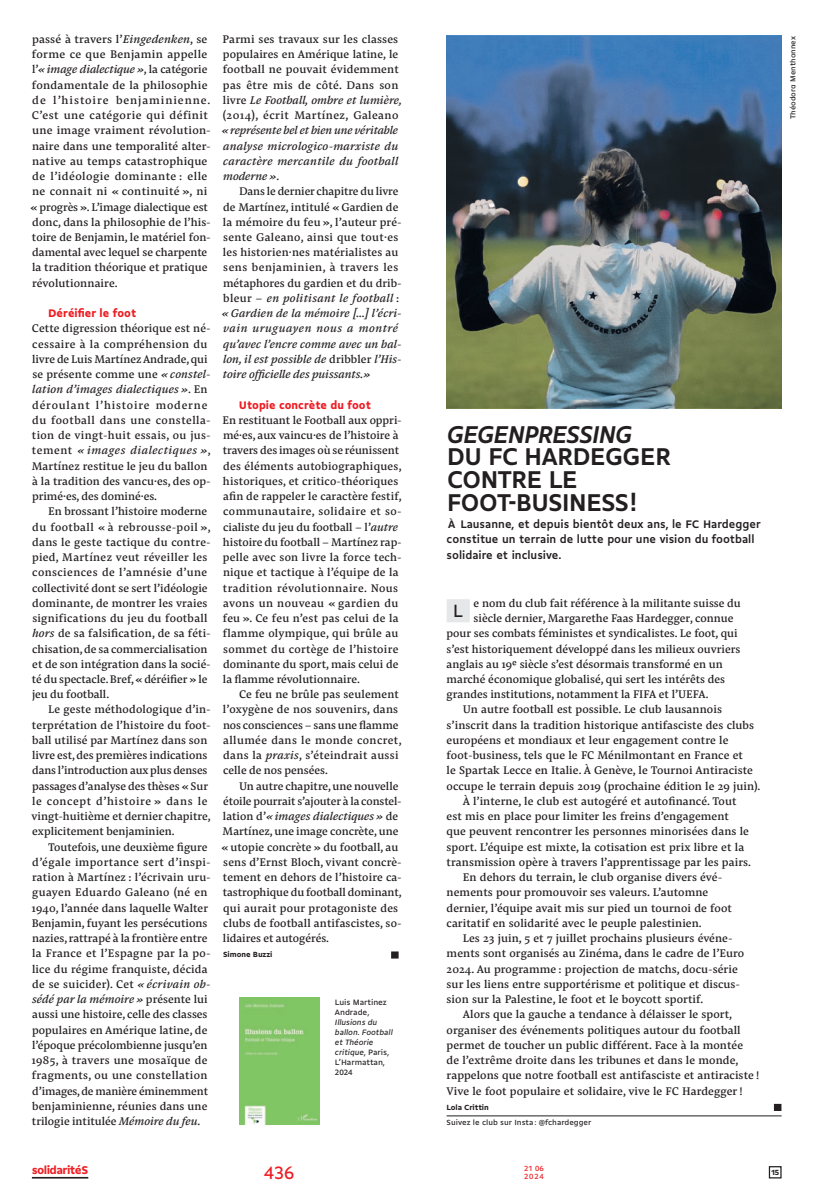
<style>
.page{position:relative;width:833px;height:1198px;background:#fff}
.page>*{position:absolute;margin:0;border:0;box-sizing:border-box;transform-origin:0 0}
.Titre_20{font:700 26.25px/22.9px "Gemeli";letter-spacing:-.04em;color:#231f20}
.t1{font:19.38px "Gemeli";color:#ee1d23}
.Texte_drap_100_lettrine{font:19.12px "Gemeli";color:#231f20}
.Chapeau_petit{font:700 11.88px/15.2px "Gemeli";color:#231f20}
.Intertitres{font:900 11.88px "Gemeli";color:#ee1d23}
.t2{font:700 11.88px "Gemeli Micro";letter-spacing:-.05em;color:#ee1d23}
.Texte_90{font:11.5px/15.2px "Pensum Pro";letter-spacing:.005em;color:#231f20}
.Texte_drapeau_110{font:11.5px/15.2px "Pensum Pro";letter-spacing:.005em;color:#231f20}
.Texte_110{font:11.5px/15.2px "Pensum Pro";letter-spacing:.015em;color:#231f20}
.Texte_drap_100_lettrine-2{font:11.5px "Pensum Pro";color:#231f20}
.Texte_100{font:11.5px/15.2px "Pensum Pro";letter-spacing:.015em;color:#231f20}
.Signature_multi{font:8.12px/10px "Gemeli Micro";letter-spacing:-.01em;color:#231f20}
.Infos_petit_1L___filet{font:7.75px "Gemeli Micro";color:#231f20}
.Signature_auteur_seul{font:700 7.75px "Gemeli Micro";letter-spacing:-.01em;color:#231f20}
.t3{font:7.75px/7.5px "Gemeli Micro";letter-spacing:.09em;color:#ee1d23}
.Ours_info{font:7.5px "Gemeli Micro";color:#231f20}
.s1{font-style:italic}
</style>
<div class="page">
<div style="left:769px;top:1166px;width:12px;height:12px;border:1px solid #231f20"></div>
<hr style="left:32px;top:1177px;width:56px;height:1px;background:#231f20">
<div style="left:391px;top:951px;width:7px;height:7px;background:#231f20"></div>
<img style="left:446px;top:35px;width:335px;height:374px">
<img style="left:239px;top:998px;width:80px;height:127px">
<div style="left:446px;top:599px;width:24px;height:23px;background:#e6e7e9"></div>
<div style="left:774px;top:1104px;width:7px;height:7px;background:#231f20"></div>
<hr style="left:446px;top:1115px;width:335px;height:1px;background:#231f20">
<p class="Texte_110" style="left:31px;top:31px;width:182px">passé à travers l’<span class="s1">Eingedenken</span>, se forme ce que Benjamin appelle l’<span class="s1">« image dialectique »</span>, la catégorie fondamentale de la philosophie de l’histoire benjaminienne.<br>C’est une catégorie qui définit une image vraiment révolution&shy;naire dans une temporalité alter&shy;native au temps catastrophique de l’idéologie dominante : elle ne connait ni « continuité », ni « progrès ». L’image dialectique est donc, dans la philosophie de l’his&shy;toire de Benjamin, le matériel fon&shy;damental avec lequel se charpente la tradition théorique et pratique révolutionnaire.</p>
<p class="Intertitres" style="left:48px;top:305px;width:90px">Déréifier le foot</p>
<p class="Texte_90" style="left:32px;top:321px;width:181px">Cette digression théorique est né&shy;cessaire à la compréhension du livre de Luis Martínez Andrade, qui se présente comme une <span class="s1">« constel&shy;lation d’images dialectiques »</span>. En déroulant l’histoire moderne du football dans une constella&shy;tion de vingt-huit essais, ou jus&shy;tement <span class="s1">« images dialectiques »</span>,<br>Martínez restitue le jeu du ballon à la tradition des vancu·es, des op&shy;primé·es, des dominé·es.</p>
<p class="Texte_90" style="left:32px;top:504px;width:180px;text-indent:16px">En brossant l’histoire moderne du football « à rebrousse-poil », dans le geste tactique du contre&shy;pied, Martínez veut réveiller les consciences de l’amnésie d’une collectivité dont se sert l’idéologie dominante, de montrer les vraies significations du jeu du football <span class="s1">hors</span> de sa falsification, de sa féti&shy;chisation, de sa commercialisation et de son intégration dans la socié&shy;té du spectacle. Bref, « déréifier » le jeu du football.</p>
<p class="Texte_90" style="left:32px;top:702px;width:181px;text-indent:17px">Le geste méthodologique d’in&shy;terprétation de l’histoire du foot&shy;ball utilisé par Martínez dans son livre est, des premières indications dans l’introduction aux plus denses passages d’analyse des thèses « Sur le concept d’histoire » dans le vingt-huitième et dernier chapitre, explicitement benjaminien.</p>
<p class="Texte_90" style="left:32px;top:839px;width:181px;text-indent:17px">Toutefois, une deuxième figure d’égale importance sert d’inspi&shy;ration à Martínez : l’écrivain uru&shy;guayen Eduardo Galeano (né en 1940, l’année dans laquelle Walter Benjamin, fuyant les persécutions nazies, rattrapé à la frontière entre la France et l’Espagne par la po&shy;lice du régime franquiste, décida de se suicider). Cet <span class="s1">« écrivain ob&shy;sédé par la mémoire »</span> présente lui aussi une histoire, celle des classes populaires en Amérique latine, de l’époque précolombienne jusqu’en 1985, à travers une mosaïque de fragments, ou une constellation d’images, de manière éminemment benjaminienne, réunies dans une trilogie intitulée <span class="s1">Mémoire du feu</span>.</p>
<p class="Texte_100" style="left:222px;top:31px;width:182px">Parmi ses travaux sur les classes populaires en Amérique latine, le football ne pouvait évidemment pas être mis de côté. Dans son livre <span class="s1">Le Football, ombre et lumière, </span>(2014), écrit Martínez, Galeano <span class="s1">« représente bel et bien une véritable analyse micrologico-marxiste du caractère mercantile du football moderne »</span>.</p>
<p class="Texte_90" style="left:222px;top:184px;width:182px;text-indent:17px">Dans le dernier chapitre du livre de Martínez, intitulé « Gardien de la mémoire du feu », l’auteur pré&shy;sente Galeano, ainsi que tout·es les historien·nes matérialistes au sens benjaminien, à travers les métaphores du gardien et du drib&shy;bleur – <span class="s1">en politisant le football</span> : <span class="s1">« Gardien de la mémoire […] l’écri&shy;vain uruguayen nous a montré qu’avec l’encre comme avec un bal&shy;lon, il est possible de</span> dribbler <span class="s1">l’His&shy;toire officielle des puissants.»</span></p>
<p class="Intertitres" style="left:239px;top:396px;width:133px">Utopie concrète du foot</p>
<p class="Texte_90" style="left:223px;top:412px;width:181px">En restituant le Football aux oppri&shy;mé·es, aux vaincu·es de l’histoire à travers des images où se réunissent des éléments autobiographiques, historiques, et critico-théoriques afin de rappeler le caractère festif, communautaire, solidaire et so&shy;cialiste du jeu du football – l’<span class="s1">autre </span>histoire du football – Martínez rap&shy;pelle avec son livre la force tech&shy;nique et tactique à l’équipe de la tradition révolutionnaire. Nous avons un nouveau « gardien du feu ». Ce feu n’est pas celui de la flamme olympique, qui brûle au sommet du cortège de l’histoire dominante du sport, mais celui de la flamme révolutionnaire.</p>
<p class="Texte_90" style="left:223px;top:686px;width:180px;text-indent:16px">Ce feu ne brûle pas seulement l’oxygène de nos souvenirs, dans nos consciences – sans une flamme allumée dans le monde concret, dans la <span class="s1">praxis</span>, s’éteindrait aussi celle de nos pensées.</p>
<p class="Texte_90" style="left:221px;top:778px;width:182px;text-indent:18px">Un autre chapitre, une nouvelle étoile pourrait s’ajouter à la constel&shy;lation d’<span class="s1">« images dialectiques »</span> de Martínez, une image concrète, une « utopie concrète » du football, au sens d’Ernst Bloch, vivant concrè&shy;tement en dehors de l’histoire ca&shy;tastrophique du football dominant, qui aurait pour protagoniste des clubs de football antifascistes, so&shy;lidaires et autogérés.</p>
<p class="Signature_auteur_seul" style="left:223px;top:949px;width:51px">Simone Buzzi</p>
<p class="Signature_multi" style="left:335px;top:996px;width:59px">Luis Martinez<br>Andrade,<br><span class="s1">Illusions du ballon. Football et Théorie critique</span>, Paris,<br>L’Harmattan,<br>2024</p>
<p class="Ours_info" style="left:787px;top:119px;width:84px;rotate:-90deg">Théodora Menthonnex</p>
<p class="Titre_20" style="left:447px;top:421px;width:226px"><span class="s1">GEGENPRESSING<br></span>DU FC HARDEGGER<br>CONTRE LE<br>FOOT-BUSINESS !</p>
<p class="Chapeau_petit" style="left:446px;top:516px;width:316px">À Lausanne, et depuis bientôt deux ans, le FC Hardegger constitue un terrain de lutte pour une vision du football solidaire et inclusive.</p>
<p class="Texte_drap_100_lettrine-2" style="left:473px;top:595px;width:269px">e nom du club fait référence à la militante suisse du</p>
<p class="Texte_drap_100_lettrine-2" style="left:473px;top:610px;width:261px">siècle dernier, Margarethe Faas Hardegger, connue</p>
<p class="Texte_drap_100_lettrine-2" style="left:446px;top:625px;width:292px">pour ses combats féministes et syndicalistes. Le foot, qui</p>
<p class="Texte_drap_100_lettrine-2" style="left:446px;top:640px;width:295px">s’est historiquement développé dans les milieux ouvriers</p>
<p class="Texte_drap_100_lettrine-2" style="left:446px;top:656px;width:278px">anglais au 19e siècle s’est désormais transformé en un</p>
<p class="Texte_drap_100_lettrine-2" style="left:446px;top:671px;width:280px">marché économique globalisé, qui sert les intérêts des</p>
<p class="Texte_drap_100_lettrine-2" style="left:446px;top:686px;width:263px">grandes institutions, notamment la FIFA et l’UEFA.</p>
<p class="Texte_drapeau_110" style="left:446px;top:702px;width:315px;text-indent:16px">Un autre football est possible. Le club lausannois s’inscrit dans la tradition historique antifasciste des clubs européens et mondiaux et leur engagement contre le foot-business, tels que le FC Ménilmontant en France et<br>le Spartak Lecce en Italie. À Genève, le Tournoi Antiraciste occupe le terrain depuis 2019 (prochaine édition le 29 juin).</p>
<p class="Texte_drapeau_110" style="left:446px;top:793px;width:306px;text-indent:16px">À l’interne, le club est autogéré et autofinancé. Tout est mis en place pour limiter les freins d’engagement que peuvent rencontrer les personnes minorisées dans le sport. L’équipe est mixte, la cotisation est prix libre et la transmission opère à travers l’apprentissage par les pairs.</p>
<p class="Texte_drapeau_110" style="left:446px;top:869px;width:287px;text-indent:16px">En dehors du terrain, le club organise divers évé&shy;nements pour promouvoir ses valeurs. L’automne dernier, l’équipe avait mis sur pied un tournoi de foot caritatif en solidarité avec le peuple palestinien.</p>
<p class="Texte_drapeau_110" style="left:446px;top:930px;width:299px;text-indent:16px">Les 23 juin, 5 et 7 juillet prochains plusieurs événe&shy;ments sont organisés au Zinéma, dans le cadre de l’Euro 2024. Au programme : projection de matchs, docu-série sur les liens entre supportérisme et politique et discus&shy;sion sur la Palestine, le foot et le boycott sportif.</p>
<p class="Texte_drapeau_110" style="left:446px;top:1006px;width:314px;text-indent:16px">Alors que la gauche a tendance à délaisser le sport, organiser des événements politiques autour du football permet de toucher un public différent. Face à la montée<br>de l’extrême droite dans les tribunes et dans le monde, rappelons que notre football est antifasciste et antiraciste !<br>Vive le foot populaire et solidaire, vive le FC Hardegger !</p>
<p class="Signature_auteur_seul" style="left:446px;top:1101px;width:44px">Lola Crittin</p>
<p class="Infos_petit_1L___filet" style="left:446px;top:1117px;width:146px">Suivez le club sur Insta : @fchardegger</p>
<p class="Texte_drap_100_lettrine" style="left:453px;top:597px;width:12px">L</p>
<p class="t2" style="left:32px;top:1161px;width:58px">solidaritéS</p>
<h2 class="t1" style="left:264px;top:1158px;width:32px">436</h2>
<p class="Signature_auteur_seul" style="left:771px;top:1167px;width:9px">15</p>
<p class="t3" style="left:524px;top:1164px;width:21px">21 06<br>2024</p>
</div>
